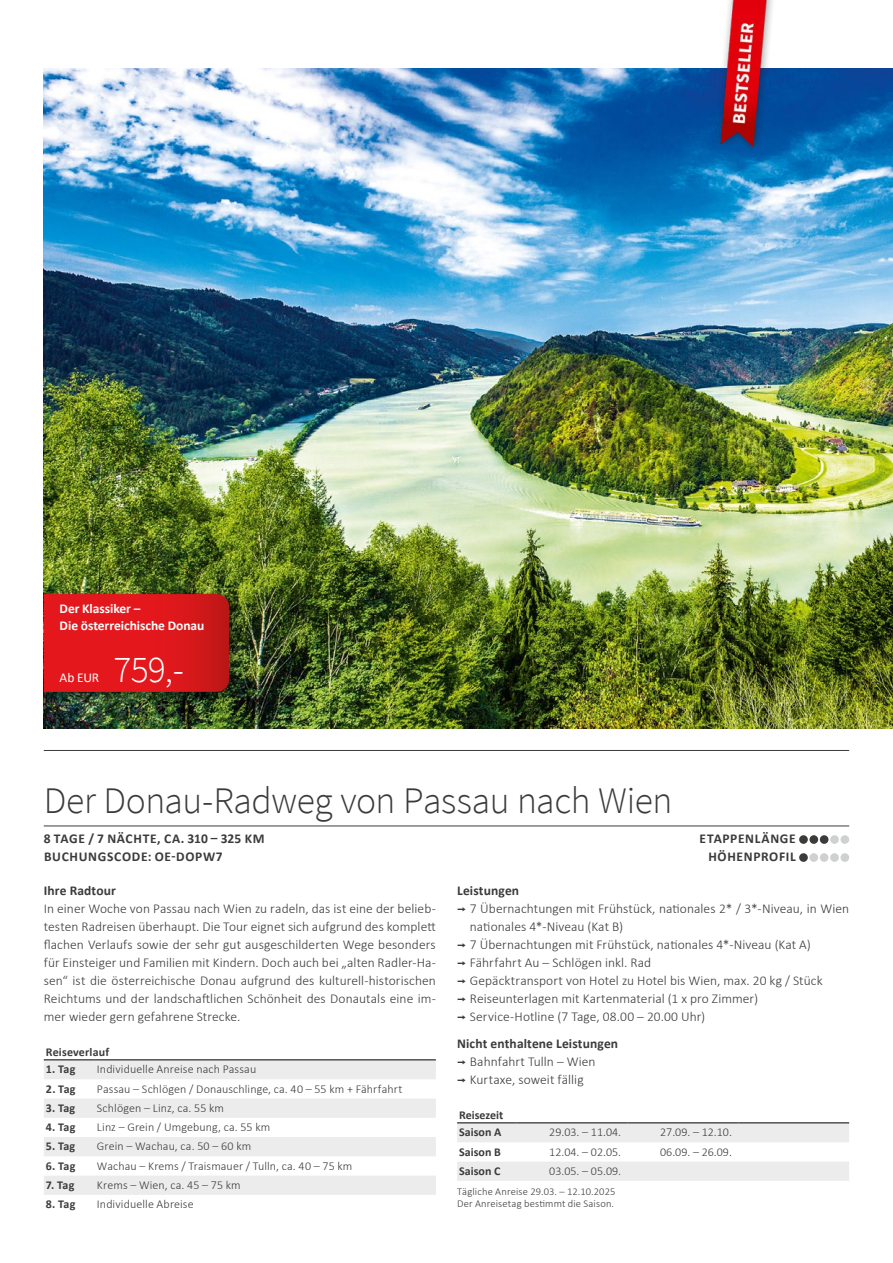
<style>
.page{position:relative;width:893px;height:1263px;background:#fff}
.page>*{position:absolute;margin:0;border:0;box-sizing:border-box;transform-origin:0 0}
.t1{font:300 37.5px "Source Sans Pro";letter-spacing:-.01em;color:#3b3b3a}
.t2{font:300 37.5px "Source Sans Pro";color:#fff}
.t3{font:300 13.5px/18px "Calibri";letter-spacing:.005em;color:#3b3b3a;text-align:justify}
.t4{font:700 13.5px/18px "Calibri";letter-spacing:.045em;color:#3b3b3a}
.t5{font:700 13.5px/17.2px "Calibri";letter-spacing:-.005em;color:#fff}
.t6{font:700 13.5px "Calibri";letter-spacing:.01em;color:#3b3b3a}
.t7{font:13.5px "Calibri";color:#fff}
.t8{font:300 12px "Calibri";letter-spacing:.01em;color:#3b3b3a}
.t9{font:700 12px/17.7px "Calibri";color:#3b3b3a}
.t10{font:300 10.5px/12px "Calibri";letter-spacing:.015em;color:#3b3b3a}
.s1{font-family:"Interstate";font-weight:400}
.s2{font-weight:700}
</style>
<div class="page">
<img style="left:44px;top:68px;width:849px;height:661px">
<div style="left:40px;top:588px;width:204px;height:116px;background:#000;opacity:.45"></div>
<svg style="left:44px;top:594px;width:185px;height:98px"></svg>
<hr style="left:44px;top:825px;width:805px;height:1px;background:#3b3b3a">
<hr style="left:44px;top:750px;width:805px;height:1px;background:#3b3b3a">
<div style="left:799px;top:835px;width:9px;height:9px;background:#3b3b3a;border-radius:50%"></div>
<div style="left:809px;top:835px;width:9px;height:9px;background:#3b3b3a;border-radius:50%"></div>
<div style="left:820px;top:835px;width:8px;height:9px;background:#3b3b3a;border-radius:50%"></div>
<div style="left:830px;top:835px;width:9px;height:9px;background:#cfd0d0;border-radius:50%"></div>
<div style="left:840px;top:835px;width:9px;height:9px;background:#cfd0d0;border-radius:50%"></div>
<div style="left:799px;top:853px;width:9px;height:9px;background:#3b3b3a;border-radius:50%"></div>
<div style="left:809px;top:853px;width:9px;height:9px;background:#cfd0d0;border-radius:50%"></div>
<div style="left:820px;top:853px;width:8px;height:9px;background:#cfd0d0;border-radius:50%"></div>
<div style="left:830px;top:853px;width:9px;height:9px;background:#cfd0d0;border-radius:50%"></div>
<div style="left:840px;top:853px;width:9px;height:9px;background:#cfd0d0;border-radius:50%"></div>
<img style="left:711px;top:0;width:68px;height:157px">
<svg style="left:44px;top:1060px;width:392px;height:135px;fill:#ececed"></svg>
<hr style="left:44px;top:1059px;width:51px;height:1px;background:#000">
<hr style="left:95px;top:1059px;width:341px;height:1px;background:#000">
<svg style="left:457px;top:1123px;width:392px;height:58px"></svg>
<hr style="left:457px;top:1122px;width:60px;height:1px;background:#000">
<hr style="left:517px;top:1122px;width:110px;height:1px;background:#000">
<hr style="left:627px;top:1122px;width:111px;height:1px;background:#000">
<hr style="left:738px;top:1122px;width:111px;height:1px;background:#000">
<p class="t5" style="left:60px;top:599px;width:146px">Der Klassiker –<br>Die österreichische Donau</p>
<p class="t7" style="left:60px;top:669px;width:41px">Ab EUR</p>
<h1 class="t2" style="left:114px;top:647px;width:72px">759,-</h1>
<h1 class="t1" style="left:44px;top:778px;width:630px">Der Donau-Radweg von Passau nach Wien</h1>
<p class="t4" style="left:44px;top:829px;width:222px">8 TAGE / 7 NÄCHTE, CA. 310 – 325 KM<br>BUCHUNGSCODE: OE-DOPW7</p>
<p class="t4" style="left:700px;top:829px;width:98px;text-align:right">ETAPPENLÄNGE<br>HÖHENPROFIL</p>
<p class="t6" style="left:44px;top:881px;width:74px">Ihre Radtour</p>
<p class="t3" style="left:44px;top:899px;width:394px">In einer Woche von Passau nach Wien zu radeln, das ist eine der belieb&shy;testen Radreisen überhaupt. Die Tour eignet sich aufgrund des komplett flachen Verlaufs sowie der sehr gut ausgeschilderten Wege besonders für Einsteiger und Familien mit Kindern. Doch auch bei „alten Radler-Ha&shy;sen“ ist die österreichische Donau aufgrund des kulturell-historischen Reichtums und der landschaftlichen Schönheit des Donautals eine im&shy;mer wieder gern gefahrene Strecke.</p>
<p class="t9" style="left:46px;top:1042px;width:65px">Reiseverlauf</p>
<p class="t9" style="left:46px;top:1060px;width:31px">1. Tag</p>
<p class="t8" style="left:97px;top:1062px;width:161px">Individuelle Anreise nach Passau</p>
<p class="t9" style="left:46px;top:1079px;width:31px">2. Tag</p>
<p class="t8" style="left:97px;top:1081px;width:307px">Passau – Schlögen / Donauschlinge, ca. 40 – 55 km + Fährfahrt</p>
<p class="t9" style="left:46px;top:1098px;width:31px">3. Tag</p>
<p class="t8" style="left:97px;top:1100px;width:129px">Schlögen – Linz, ca. 55 km</p>
<p class="t9" style="left:46px;top:1118px;width:31px">4. Tag</p>
<p class="t8" style="left:97px;top:1119px;width:175px">Linz – Grein / Umgebung, ca. 55 km</p>
<p class="t9" style="left:46px;top:1137px;width:31px">5. Tag</p>
<p class="t8" style="left:97px;top:1139px;width:156px">Grein – Wachau, ca. 50 – 60 km</p>
<p class="t9" style="left:46px;top:1156px;width:31px">6. Tag</p>
<p class="t8" style="left:97px;top:1158px;width:257px">Wachau – Krems / Traismauer / Tulln, ca. 40 – 75 km</p>
<p class="t9" style="left:46px;top:1175px;width:30px">7. Tag</p>
<p class="t8" style="left:97px;top:1177px;width:145px">Krems – Wien, ca. 45 – 75 km</p>
<p class="t9" style="left:46px;top:1195px;width:31px">8. Tag</p>
<p class="t8" style="left:97px;top:1196px;width:98px">Individuelle Abreise</p>
<p class="t6" style="left:457px;top:881px;width:64px">Leistungen</p>
<p class="t3" style="left:457px;top:899px;width:394px"><span class="s1">¬</span> 7 Übernachtungen mit Frühstück, nationales 2* / 3*-Niveau, in Wien</p>
<p class="t3" style="left:470px;top:917px;width:155px">nationales 4*-Niveau (Kat B)</p>
<p class="t3" style="left:457px;top:935px;width:355px"><span class="s1">¬</span> 7 Übernachtungen mit Frühstück, nationales 4*-Niveau (Kat A)</p>
<p class="t3" style="left:457px;top:953px;width:196px"><span class="s1">¬</span> Fährfahrt Au – Schlögen inkl. Rad</p>
<p class="t3" style="left:457px;top:971px;width:367px"><span class="s1">¬</span> Gepäcktransport von Hotel zu Hotel bis Wien, max. 20 kg / Stück</p>
<p class="t3" style="left:457px;top:989px;width:302px"><span class="s1">¬</span> Reiseunterlagen mit Kartenmaterial (1 x pro Zimmer)</p>
<p class="t3" style="left:457px;top:1007px;width:250px"><span class="s1">¬</span> Service-Hotline (7 Tage, 08.00 – 20.00 Uhr)</p>
<p class="t3" style="left:457px;top:1034px;width:163px;text-align:left"><span class="s2">Nicht enthaltene Leistungen </span><span class="s1">¬</span> Bahnfahrt Tulln – Wien<br><span class="s1">¬</span> Kurtaxe, soweit fällig</p>
<p class="t9" style="left:459px;top:1105px;width:45px">Reisezeit<br>Saison A</p>
<p class="t8" style="left:549px;top:1125px;width:73px">29.03. – 11.04.</p>
<p class="t8" style="left:660px;top:1125px;width:73px">27.09. – 12.10.</p>
<p class="t9" style="left:459px;top:1142px;width:43px">Saison B</p>
<p class="t8" style="left:549px;top:1144px;width:73px">12.04. – 02.05.</p>
<p class="t8" style="left:660px;top:1144px;width:73px">06.09. – 26.09.</p>
<p class="t9" style="left:459px;top:1161px;width:43px">Saison C</p>
<p class="t8" style="left:549px;top:1163px;width:73px">03.05. – 05.09.</p>
<p class="t10" style="left:457px;top:1186px;width:160px">Tägliche Anreise 29.03. – 12.10.2025<br>Der Anreisetag bestimmt die Saison.</p>
</div>
